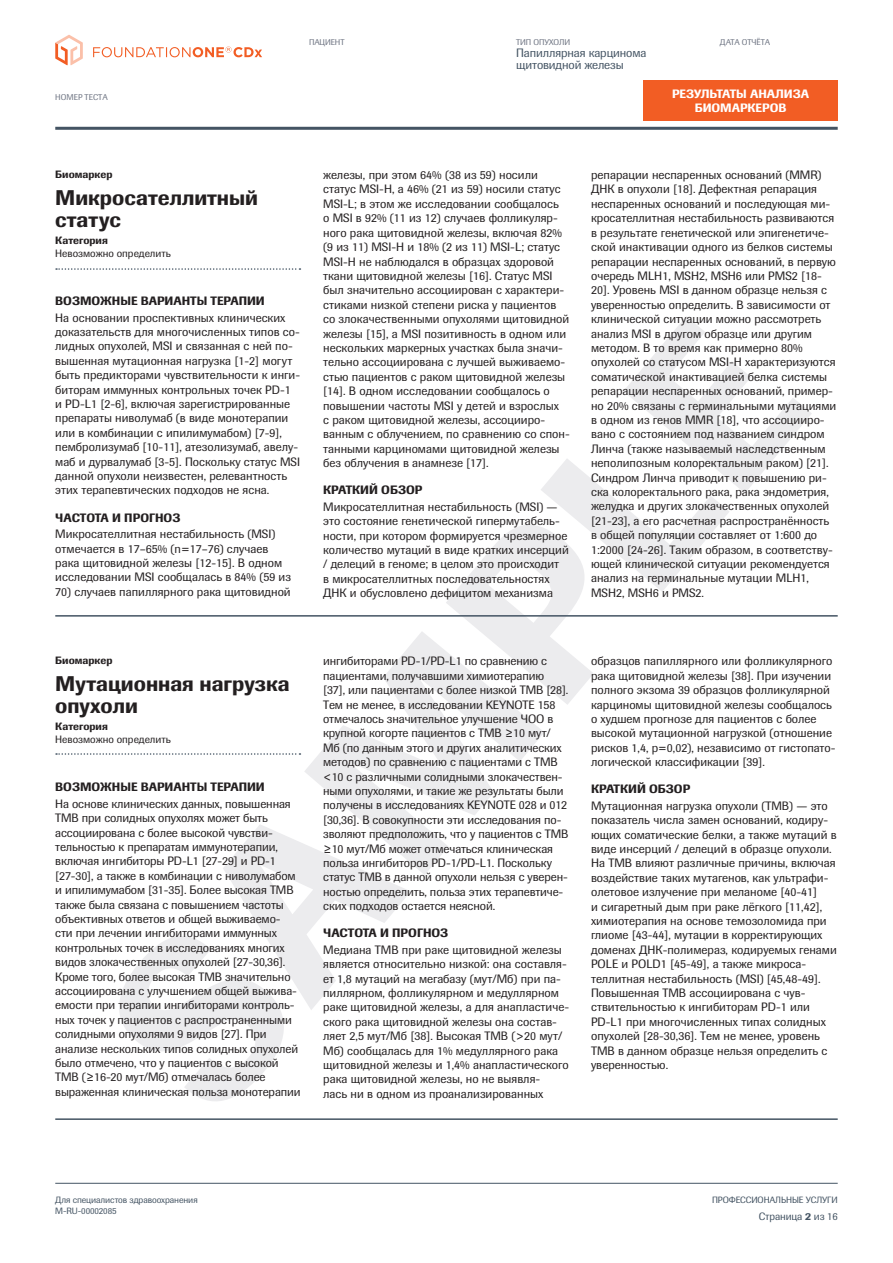
<style>
.page{position:relative;width:893px;height:1263px;background:#fff}
.page>*{position:absolute;margin:0;border:0;box-sizing:border-box;transform-origin:0 0}
.t1{font:500 21px/22.5px "Imago Pro";color:#231f20}
.t2{font:12px/14.4px "Imago Pro";color:#231f20}
.t3{font:500 12px "Imago Pro";color:#231f20}
.t4{font:12px/12px "Imago Pro";letter-spacing:-.01em;color:#445463}
.t5{font:500 12px/14.4px "Imago Pro";color:#fff;text-align:center}
.t6{font:10.5px "Imago Pro";color:#231f20}
.t7{font:500 10.5px "Imago Pro";color:#231f20}
.t8{font:10.5px "Imago Pro";letter-spacing:-.01em;color:#445463}
.t9{font:9px/10.8px "Imago Pro";letter-spacing:-.01em;color:#445463}
.t10{font:8.25px "Imago Pro";letter-spacing:-.01em;color:#707684}
.s1{font-weight:500}
</style>
<div class="page">
<svg style="left:119px;top:316px;width:693px;height:785px"></svg>
<svg style="left:55px;top:35px;width:28px;height:30px"></svg>
<svg style="left:93px;top:47px;width:169px;height:10px"></svg>
<hr style="left:55px;top:127px;width:783px;height:3px;background:#445463">
<hr style="left:55px;top:1183px;width:783px;height:1px;background:#445463">
<div style="left:644px;top:81px;width:194px;height:40px;background:#f25d24"></div>
<hr style="left:55px;top:615px;width:783px;height:2px;background:#445463">
<hr style="left:55px;top:1118px;width:783px;height:2px;background:#445463">
<svg style="left:56px;top:268px;width:244px;height:2px"></svg>
<svg style="left:56px;top:753px;width:244px;height:2px"></svg>
<p class="t10" style="left:309px;top:37px;width:37px">ПАЦИЕНТ</p>
<p class="t10" style="left:516px;top:37px;width:55px">ТИП ОПУХОЛИ</p>
<p class="t4" style="left:516px;top:47px;width:132px">Папиллярная карцинома щитовидной железы</p>
<p class="t10" style="left:720px;top:37px;width:52px">ДАТА ОТЧЁТА</p>
<p class="t10" style="left:55px;top:92px;width:54px">НОМЕР ТЕСТА</p>
<p class="t5" style="left:672px;top:87px;width:139px">РЕЗУЛЬТАТЫ АНАЛИЗА<br>БИОМАРКЕРОВ</p>
<p class="t7" style="left:55px;top:167px;width:59px">Биомаркер</p>
<h1 class="t1" style="left:55px;top:186px;width:204px">Микросателлитный статус</h1>
<p class="t7" style="left:55px;top:234px;width:54px">Категория</p>
<p class="t6" style="left:55px;top:246px;width:117px">Невозможно определить</p>
<p class="t3" style="left:55px;top:293px;width:211px">ВОЗМОЖНЫЕ ВАРИАНТЫ ТЕРАПИИ</p>
<p class="t2" style="left:55px;top:310px;width:246px">На основании проспективных клинических доказательств для многочисленных типов со&shy;лидных опухолей, MSI и связанная с ней по&shy;вышенная мутационная нагрузка [1-2] могут быть предикторами чувствительности к инги&shy;биторам иммунных контрольных точек PD-1 и PD-L1 [2-6], включая зарегистрированные препараты ниволумаб (в виде монотерапии или в комбинации с ипилимумабом) [7-9], пембролизумаб [10-11], атезолизумаб, авелу&shy;маб и дурвалумаб [3-5]. Поскольку статус MSI данной опухоли неизвестен, релевантность этих терапевтических подходов не ясна.</p>
<p class="t3" style="left:55px;top:510px;width:127px">ЧАСТОТА И ПРОГНОЗ</p>
<p class="t2" style="left:55px;top:527px;width:237px">Микросателлитная нестабильность (MSI) отмечается в 17–65% (n=17–76) случаев рака щитовидной железы [12-15]. В одном исследовании MSI сообщалась в 84% (59 из</p>
<p class="t2" style="left:55px;top:584px;width:237px">70) случаев папиллярного рака щитовидной</p>
<p class="t7" style="left:55px;top:654px;width:59px">Биомаркер</p>
<h1 class="t1" style="left:55px;top:672px;width:236px">Мутационная нагрузка опухоли</h1>
<p class="t7" style="left:55px;top:720px;width:54px">Категория</p>
<p class="t6" style="left:55px;top:732px;width:117px">Невозможно определить</p>
<p class="t3" style="left:55px;top:779px;width:211px">ВОЗМОЖНЫЕ ВАРИАНТЫ ТЕРАПИИ</p>
<p class="t2" style="left:55px;top:796px;width:247px">На основе клинических данных, повышенная TMB при солидных опухолях может быть ассоциирована с более высокой чувстви&shy;тельностью к препаратам иммунотерапии, включая ингибиторы PD-L1 [27-29] и PD-1 [27-30], а также в комбинации с ниволумабом и ипилимумабом [31-35]. Более высокая TMB также была связана с повышением частоты объективных ответов и общей выживаемо&shy;сти при лечении ингибиторами иммунных контрольных точек в исследованиях многих видов злокачественных опухолей [27-30,36].<br>Кроме того, более высокая TMB значительно ассоциирована с улучшением общей выжива&shy;емости при терапии ингибиторами контроль&shy;ных точек у пациентов с распространенными солидными опухолями 9 видов [27]. При анализе нескольких типов солидных опухолей было отмечено, что у пациентов с высокой TMB (≥16-20 мут/Мб) отмечалась более выраженная клиническая польза монотерапии</p>
<p class="t2" style="left:323px;top:168px;width:248px">железы, при этом 64% (38 из 59) носили статус MSI-H, а 46% (21 из 59) носили статус MSI-L; в этом же исследовании сообщалось<br>о MSI в 92% (11 из 12) случаев фолликуляр&shy;ного рака щитовидной железы, включая 82% (9 из 11) MSI-H и 18% (2 из 11) MSI-L; статус MSI-H не наблюдался в образцах здоровой ткани щитовидной железы [16]. Статус MSI был значительно ассоциирован с характери&shy;стиками низкой степени риска у пациентов со злокачественными опухолями щитовидной железы [15], а MSI позитивность в одном или нескольких маркерных участках была значи&shy;тельно ассоциирована с лучшей выживаемо&shy;стью пациентов с раком щитовидной железы [14]. В одном исследовании сообщалось о повышении частоты MSI у детей и взрослых<br>с раком щитовидной железы, ассоцииро&shy;ванным с облучением, по сравнению со спон&shy;танными карциномами щитовидной железы без облучения в анамнезе [17].</p>
<p class="t3" style="left:323px;top:482px;width:101px">КРАТКИЙ ОБЗОР</p>
<p class="t2" style="left:323px;top:499px;width:247px">Микросателлитная нестабильность (MSI) — это состояние генетической гипермутабель&shy;ности, при котором формируется чрезмерное количество мутаций в виде кратких инсерций / делеций в геноме; в целом это происходит<br>в микросателлитных последовательностях ДНК и обусловлено дефицитом механизма</p>
<p class="t2" style="left:591px;top:168px;width:247px">репарации неспаренных оснований (MMR)<br>ДНК в опухоли [18]. Дефектная репарация неспаренных оснований и последующая ми&shy;кросателлитная нестабильность развиваются в результате генетической или эпигенетиче&shy;ской инактивации одного из белков системы репарации неспаренных оснований, в первую очередь MLH1, MSH2, MSH6 или PMS2 [18- 20]. Уровень MSI в данном образце нельзя с уверенностью определить. В зависимости от клинической ситуации можно рассмотреть анализ MSI в другом образце или другим методом. В то время как примерно 80% опухолей со статусом MSI-H характеризуются соматической инактивацией белка системы репарации неспаренных оснований, пример&shy;но 20% связаны с герминальными мутациями в одном из генов MMR [18], что ассоцииро&shy;вано с состоянием под названием синдром Линча (также называемый наследственным неполипозным колоректальным раком) [21].<br>Синдром Линча приводит к повышению ри&shy;ска колоректального рака, рака эндометрия, желудка и других злокачественных опухолей [21-23], а его расчетная распространённость в общей популяции составляет от 1:600 до 1:2000 [24-26]. Таким образом, в соответству&shy;ющей клинической ситуации рекомендуется анализ на герминальные мутации MLH1, MSH2, MSH6 и PMS2.</p>
<p class="t2" style="left:323px;top:654px;width:247px">ингибиторами PD-1/PD-L1 по сравнению с пациентами, получавшими химиотерапию [37], или пациентами с более низкой TMB [28].<br>Тем не менее, в исследовании KEYNOTE 158 отмечалось значительное улучшение ЧОО в крупной когорте пациентов с TMB ≥10 мут/ Мб (по данным этого и других аналитических методов) по сравнению с пациентами с TMB &lt;10 с различными солидными злокачествен&shy;ными опухолями, и такие же результаты были получены в исследованиях KEYNOTE 028 и 012 [30,36]. В совокупности эти исследования по&shy;зволяют предположить, что у пациентов с TMB ≥10 мут/Мб может отмечаться клиническая польза ингибиторов PD-1/PD-L1. Поскольку статус TMB в данной опухоли нельзя с уверен&shy;ностью определить, польза этих терапевтиче&shy;ских подходов остается неясной.</p>
<p class="t3" style="left:323px;top:925px;width:127px">ЧАСТОТА И ПРОГНОЗ</p>
<p class="t2" style="left:323px;top:942px;width:247px">Медиана TMB при раке щитовидной железы является относительно низкой: она составля&shy;ет 1,8 мутаций на мегабазу (мут/Мб) при па&shy;пиллярном, фолликулярном и медуллярном раке щитовидной железы, а для анапластиче&shy;ского рака щитовидной железы она состав&shy;ляет 2,5 мут/Мб [38]. Высокая TMB (&gt;20 мут/ Мб) сообщалась для 1% медуллярного рака щитовидной железы и 1,4% анапластического рака щитовидной железы, но не выявля-<br>лась ни в одном из проанализированных</p>
<p class="t2" style="left:591px;top:654px;width:246px">образцов папиллярного или фолликулярного рака щитовидной железы [38]. При изучении полного экзома 39 образцов фолликулярной карциномы щитовидной железы сообщалось о худшем прогнозе для пациентов с более высокой мутационной нагрузкой (отношение рисков 1,4, p=0,02), независимо от гистопато&shy;логической классификации [39].</p>
<p class="t3" style="left:591px;top:781px;width:101px">КРАТКИЙ ОБЗОР</p>
<p class="t2" style="left:591px;top:798px;width:247px">Мутационная нагрузка опухоли (TMB) — это показатель числа замен оснований, кодиру&shy;ющих соматические белки, а также мутаций в виде инсерций / делеций в образце опухоли.<br>На TMB влияют различные причины, включая воздействие таких мутагенов, как ультрафи&shy;олетовое излучение при меланоме [40-41]<br>и сигаретный дым при раке лёгкого [11,42], химиотерапия на основе темозоломида при глиоме [43-44], мутации в корректирующих доменах ДНК-полимераз, кодируемых генами POLE и POLD1 [45-49], а также микроса&shy;теллитная нестабильность (MSI) [45,48-49].<br>Повышенная TMB ассоциирована с чув&shy;ствительностью к ингибиторам PD-1 или PD-L1 при многочисленных типах солидных опухолей [28-30,36]. Тем не менее, уровень TMB в данном образце нельзя определить с уверенностью.</p>
<p class="t9" style="left:55px;top:1194px;width:144px">Для специалистов здравоохранения<br>M-RU-00002085</p>
<p class="t9" style="left:712px;top:1194px;width:127px">ПРОФЕССИОНАЛЬНЫЕ УСЛУГИ</p>
<p class="t8" style="left:759px;top:1209px;width:81px">Страница <span class="s1">2</span> из 16</p>
</div>
